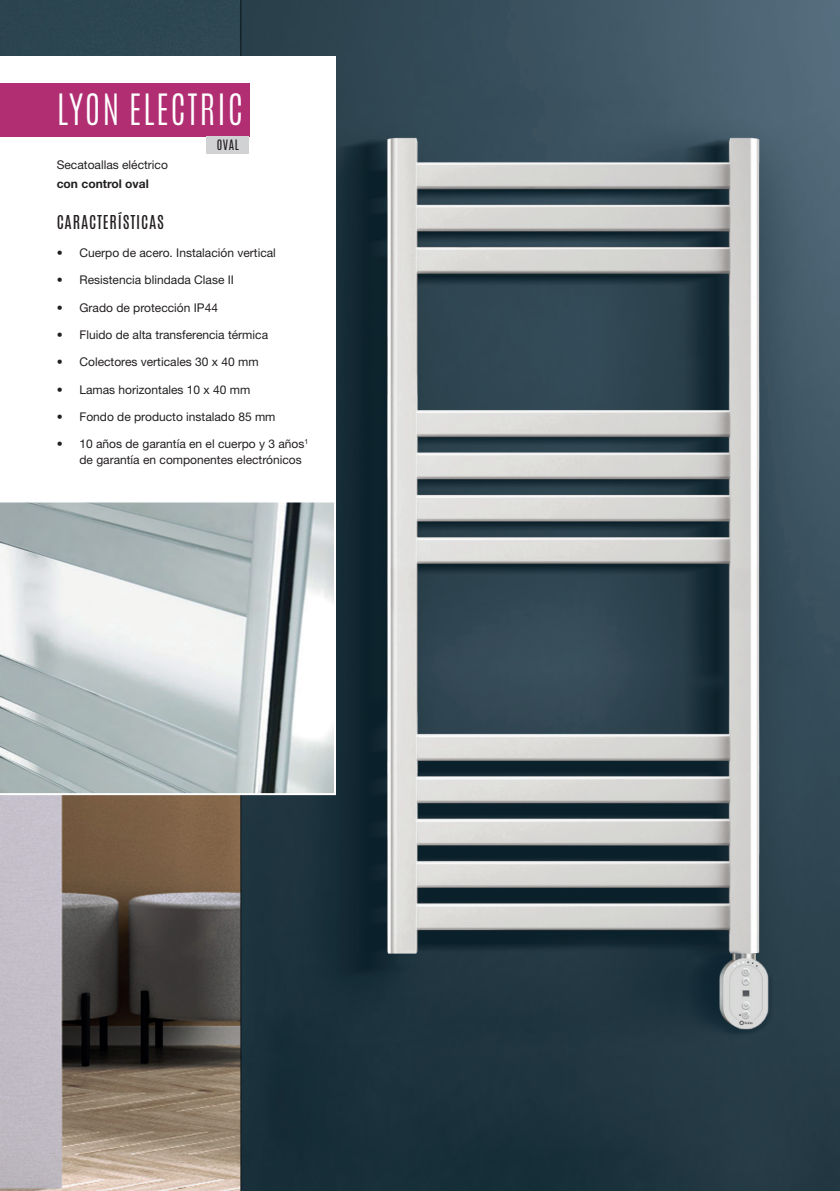
<style>
.page{position:relative;width:840px;height:1191px;background:#fff}
.page>*{position:absolute;margin:0;border:0;box-sizing:border-box;transform-origin:0 0}
.t1{font:300 36px "Antonio";letter-spacing:.05em;color:#fff}
.t2{font:16px "Antonio";letter-spacing:.05em;color:#231f20}
.t3{font:12px/16px "Helvetica Neue LT Std";color:#231f20}
.t4{font:700 12px "Helvetica Neue LT Std";color:#231f20}
.t5{font:12px "Antonio";color:#231f20}
</style>
<div class="page">
<img style="left:0;top:0;width:839px;height:1191px">
<div style="left:0;top:56px;width:336px;height:451px;background:#fff"></div>
<div style="left:0;top:83px;width:249px;height:53px;background:#b12e73"></div>
<div style="left:207px;top:136px;width:42px;height:18px;background:#d1d2d4"></div>
<svg style="left:0;top:502px;width:336px;height:293px"></svg>
<p class="t1" style="left:57px;top:84px;width:188px">LYON ELECTRIC</p>
<p class="t3" style="left:57px;top:157px;width:113px">Secatoallas eléctrico</p>
<p class="t4" style="left:57px;top:176px;width:94px">con control oval</p>
<p class="t5" style="left:217px;top:136px;width:24px">OVAL</p>
<p class="t2" style="left:57px;top:211px;width:109px">CARACTERÍSTICAS</p>
<p class="t3" style="left:57px;top:244px;width:220px">• Cuerpo de acero. Instalación vertical</p>
<p class="t3" style="left:57px;top:272px;width:179px">• Resistencia blindada Clase II</p>
<p class="t3" style="left:57px;top:299px;width:163px">• Grado de protección IP44</p>
<p class="t3" style="left:57px;top:326px;width:213px">• Fluido de alta transferencia térmica</p>
<p class="t3" style="left:57px;top:354px;width:203px">• Colectores verticales 30 x 40 mm</p>
<p class="t3" style="left:57px;top:381px;width:195px">• Lamas horizontales 10 x 40 mm</p>
<p class="t3" style="left:57px;top:408px;width:220px">• Fondo de producto instalado 85 mm</p>
<p class="t3" style="left:79px;top:436px;width:230px;text-indent:-23px">• 10 años de garantía en el cuerpo y 3 años<sup>1 </sup>de garantía en componentes electrónicos</p>
</div>
